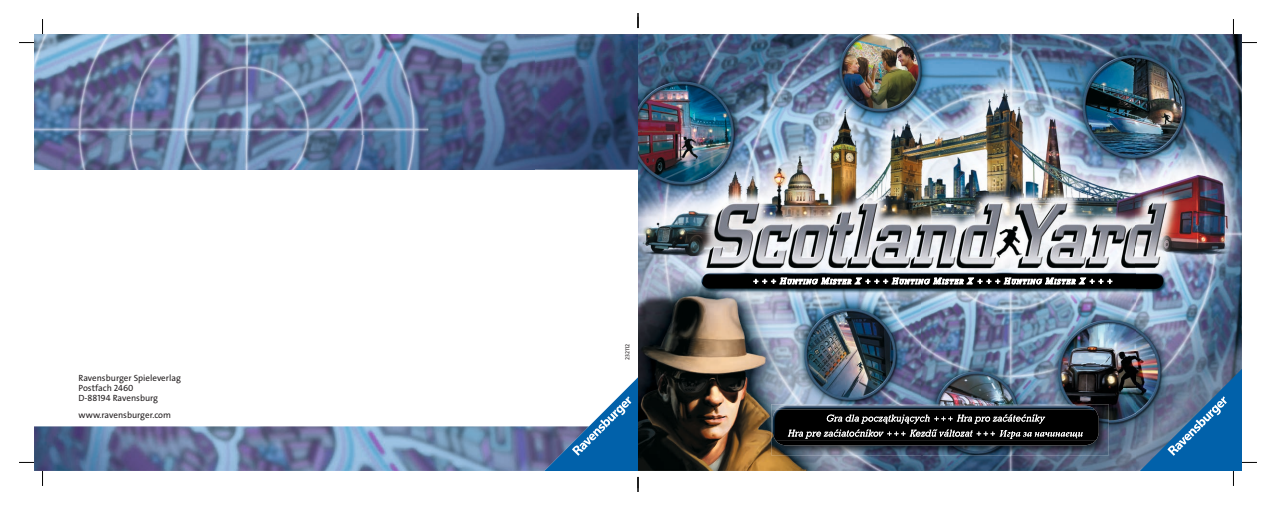
<style>
.page{position:relative;width:1276px;height:505px;background:#fff}
.page>*{position:absolute;margin:0;border:0;box-sizing:border-box;transform-origin:0 0}
.t1{font:9px/9.6px "The Sans LP5 Plain";color:#231f20}
.t2{font:italic 7.1px "Rockwell";letter-spacing:.115em;color:#fff}
.t3{font:6px "The Sans LP5 Plain";color:#231f20}
.s1{font-size:7.7px}
.s2{font-size:9px}
</style>
<div class="page">
<img style="left:34px;top:426px;width:505px;height:45px">
<img style="left:534px;top:34px;width:104px;height:34px">
<img style="left:534px;top:68px;width:104px;height:102px">
<img style="left:34px;top:34px;width:500px;height:136px">
<svg style="left:539px;top:377px;width:99px;height:94px"></svg>
<img style="left:638px;top:34px;width:604px;height:437px">
<img style="left:771px;top:404px;width:337px;height:51px">
<img style="left:777px;top:405px;width:317px;height:4px">
<img style="left:775px;top:440px;width:323px;height:5px">
<img style="left:772px;top:409px;width:326px;height:31px">
<svg style="left:827px;top:414px;width:218px;height:9px;background:#4e4e4e"></svg>
<svg style="left:788px;top:429px;width:294px;height:10px;background:#434343"></svg>
<svg style="left:19px;top:42px;width:15px;height:1px"></svg>
<svg style="left:1242px;top:42px;width:15px;height:1px"></svg>
<svg style="left:19px;top:461px;width:15px;height:2px"></svg>
<svg style="left:42px;top:19px;width:1px;height:15px"></svg>
<svg style="left:42px;top:471px;width:1px;height:15px"></svg>
<svg style="left:1233px;top:19px;width:1px;height:15px"></svg>
<svg style="left:1134px;top:363px;width:123px;height:123px"></svg>
<svg style="left:637px;top:13px;width:2px;height:15px"></svg>
<svg style="left:637px;top:477px;width:2px;height:15px"></svg>
<p class="t1" style="left:79px;top:374px;width:104px">Ravensburger Spieleverlag<br>Postfach 2460<br>D-88194 Ravensburg</p>
<p class="t1" style="left:79px;top:411px;width:94px">www.ravensburger.com</p>
<p class="t3" style="left:625px;top:359px;width:18px;rotate:-90deg">232112</p>
<p class="t2" style="left:753px;top:277px;width:361px"><span class="s1">+ + +</span> <span class="s2">H</span>UNTING <span class="s2">M</span>ISTER <span class="s2">X</span> <span class="s1">+ + +</span> <span class="s2">H</span>UNTING <span class="s2">M</span>ISTER <span class="s2">X</span> <span class="s1">+ + +</span> <span class="s2">H</span>UNTING <span class="s2">M</span>ISTER <span class="s2">X</span> <span class="s1">+ + +</span></p>
</div>
